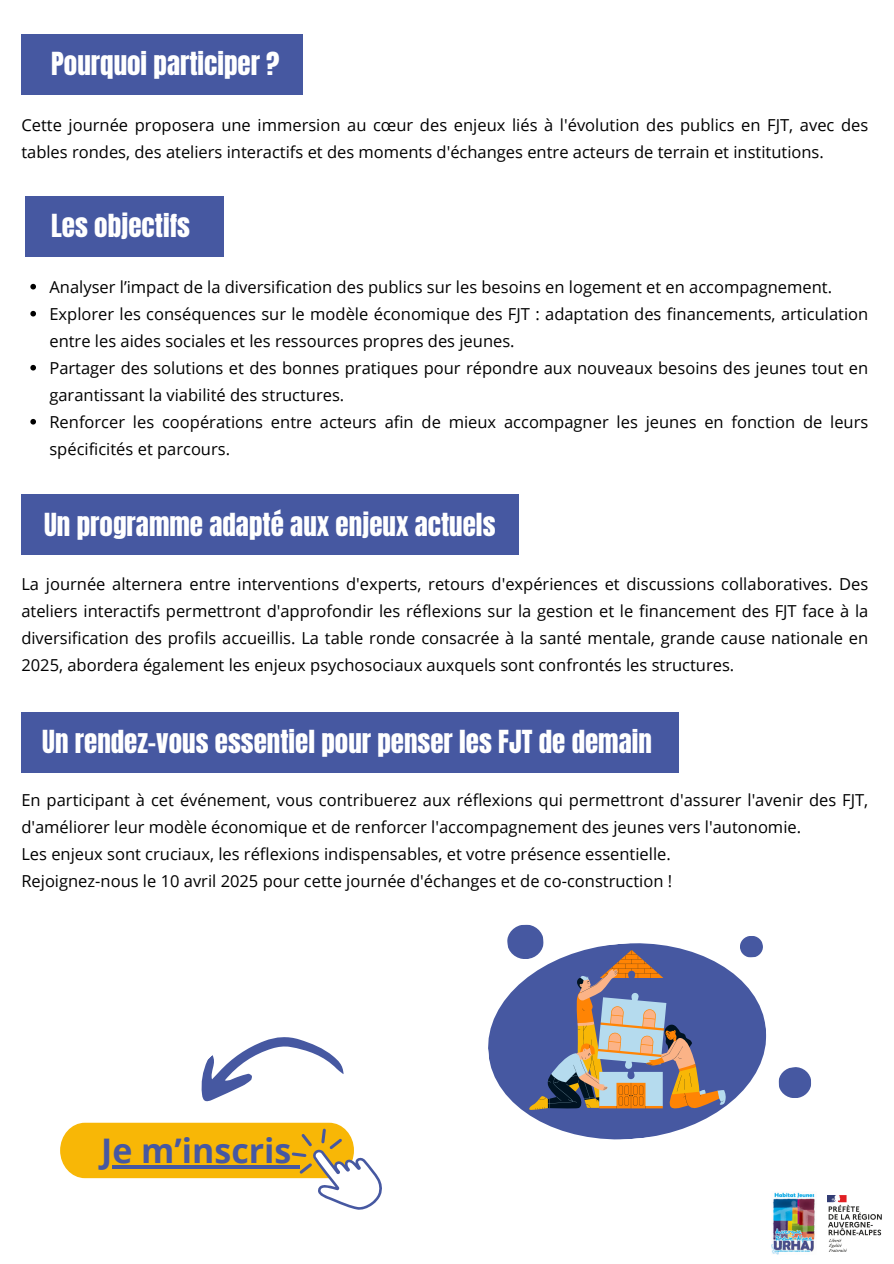
<style>
.page{position:relative;width:894px;height:1264px;background:#fff}
.page>*{position:absolute;margin:0;border:0;box-sizing:border-box;transform-origin:0 0}
.t1{font:700 33.9px "Open Sans";color:#4658a1}
.t2{font:27px "Anton";color:#fff}
.t3{font:16.5px/27px "Open Sans";color:#000}
</style>
<div class="page">
<div style="left:21px;top:34px;width:282px;height:60px;background:#4658a1"></div>
<svg style="left:30px;top:284px;width:6px;height:5px"></svg>
<svg style="left:30px;top:311px;width:6px;height:5px"></svg>
<svg style="left:30px;top:365px;width:6px;height:5px"></svg>
<svg style="left:30px;top:419px;width:6px;height:5px"></svg>
<div style="left:26px;top:196px;width:197px;height:60px;background:#4658a1"></div>
<div style="left:21px;top:494px;width:498px;height:61px;background:#4658a1"></div>
<div style="left:21px;top:712px;width:658px;height:60px;background:#4658a1"></div>
<svg style="left:488px;top:957px;width:279px;height:183px;fill:#4658a1"></svg>
<svg style="left:740px;top:936px;width:23px;height:21px"></svg>
<svg style="left:778px;top:1067px;width:33px;height:31px"></svg>
<svg style="left:506px;top:924px;width:220px;height:186px"></svg>
<svg style="left:60px;top:1037px;width:322px;height:173px"></svg>
<img style="left:771px;top:1192px;width:44px;height:62px">
<img style="left:827px;top:1195px;width:55px;height:56px">
<h2 class="t2" style="left:51px;top:44px;width:230px">Pourquoi participer ?</h2>
<p class="t3" style="left:21px;top:111px;width:848px">Cette journée proposera une immersion au cœur des enjeux liés à l'évolution des publics en FJT, avec des tables rondes, des ateliers interactifs et des moments d'échanges entre acteurs de terrain et institutions.</p>
<h2 class="t2" style="left:51px;top:206px;width:140px">Les objectifs</h2>
<p class="t3" style="left:49px;top:273px;width:783px">Analyser l’impact de la diversification des publics sur les besoins en logement et en accompagnement.</p>
<p class="t3" style="left:49px;top:300px;width:820px">Explorer les conséquences sur le modèle économique des FJT : adaptation des financements, articulation entre les aides sociales et les ressources propres des jeunes.</p>
<p class="t3" style="left:49px;top:354px;width:820px">Partager des solutions et des bonnes pratiques pour répondre aux nouveaux besoins des jeunes tout en garantissant la viabilité des structures.</p>
<p class="t3" style="left:49px;top:408px;width:820px">Renforcer les coopérations entre acteurs afin de mieux accompagner les jeunes en fonction de leurs spécificités et parcours.</p>
<h2 class="t2" style="left:44px;top:505px;width:452px">Un programme adapté aux enjeux actuels</h2>
<p class="t3" style="left:21px;top:570px;width:848px;text-align:justify">La journée alternera entre interventions d'experts, retours d'expériences et discussions collaboratives. Des ateliers interactifs permettront d'approfondir les réflexions sur la gestion et le financement des FJT face à la diversification des profils accueillis. La table ronde consacrée à la santé mentale, grande cause nationale en 2025, abordera également les enjeux psychosociaux auxquels sont confrontés les structures.</p>
<h2 class="t2" style="left:42px;top:722px;width:611px">Un rendez-vous essentiel pour penser les FJT de demain</h2>
<p class="t3" style="left:21px;top:786px;width:848px">En participant à cet événement, vous contribuerez aux réflexions qui permettront d'assurer l'avenir des FJT, d'améliorer leur modèle économique et de renforcer l'accompagnement des jeunes vers l'autonomie.</p>
<p class="t3" style="left:21px;top:840px;width:650px">Les enjeux sont cruciaux, les réflexions indispensables, et votre présence essentielle.</p>
<p class="t3" style="left:21px;top:867px;width:652px">Rejoignez-nous le 10 avril 2025 pour cette journée d'échanges et de co-construction !</p>
<p class="t1" style="left:101px;top:1126px;width:192px">Je m’inscris</p>
</div>
